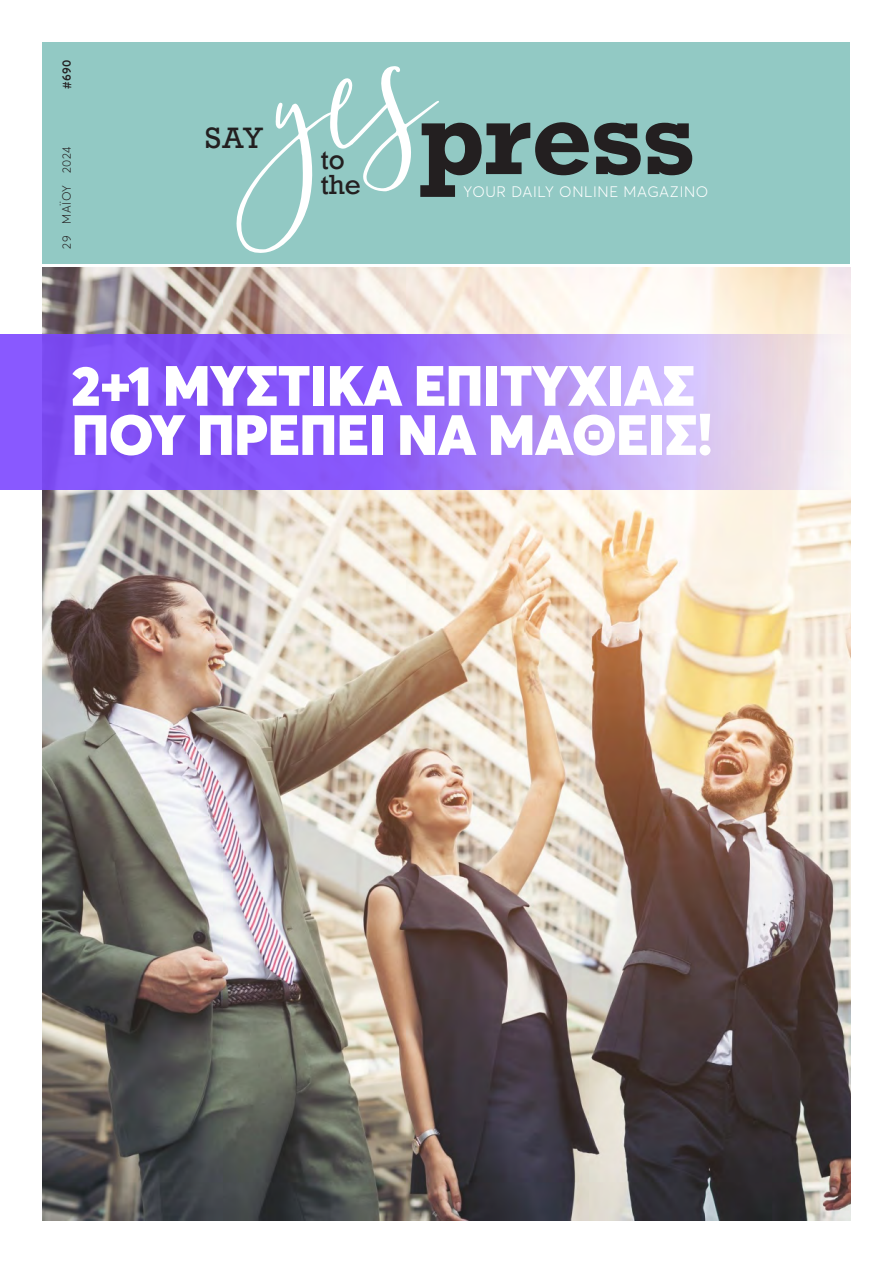
<style>
.page{position:relative;width:893px;height:1263px;background:#fff}
.page>*{position:absolute;margin:0;border:0;box-sizing:border-box;transform-origin:0 0}
.t1{font:700 98.7px "Rockwell";letter-spacing:-.005em;color:#231f20}
.t2{font:900 55.95px/49.2px "Averta";letter-spacing:-.005em;color:#fff}
.t3{font:27.75px "Rockwell";color:#231f20}
.t4{font:25.95px/25.3px "Rockwell";color:#231f20}
.t5{font:300 15px "Averta";letter-spacing:.045em;color:#fff}
.t6{font:300 12px "Averta";letter-spacing:.055em;color:#231f20;scale:.96 1}
.t7{font:600 12px "Averta";color:#231f20;scale:.96 1}
</style>
<div class="page">
<div style="left:43px;top:43px;width:807px;height:221px;background:#92c9c4"></div>
<img style="left:43px;top:268px;width:807px;height:952px">
<svg style="left:0;top:334px;width:850px;height:156px;background:#a681f6"></svg>
<svg style="left:236px;top:66px;width:203px;height:187px"></svg>
<p class="t7" style="left:59px;top:89px;width:33px;rotate:-90deg">#690</p>
<p class="t6" style="left:59px;top:249px;width:108px;rotate:-90deg">29 ΜΑΪΟΥ 2024</p>
<p class="t3" style="left:205px;top:120px;width:60px">SAY</p>
<p class="t4" style="left:321px;top:147px;width:42px">to the</p>
<h1 class="t1" style="left:419px;top:74px;width:277px">press</h1>
<p class="t5" style="left:464px;top:182px;width:246px">YOUR DAILY ONLINE MAGAZINO</p>
<p class="t2" style="left:71px;top:360px;width:644px">2+1 ΜΥΣΤΙΚΆ ΕΠΙΤΥΧΊΑΣ<br>ΠΟΥ ΠΡΈΠΕΙ ΝΑ ΜΆΘΕΙΣ!</p>
</div>
